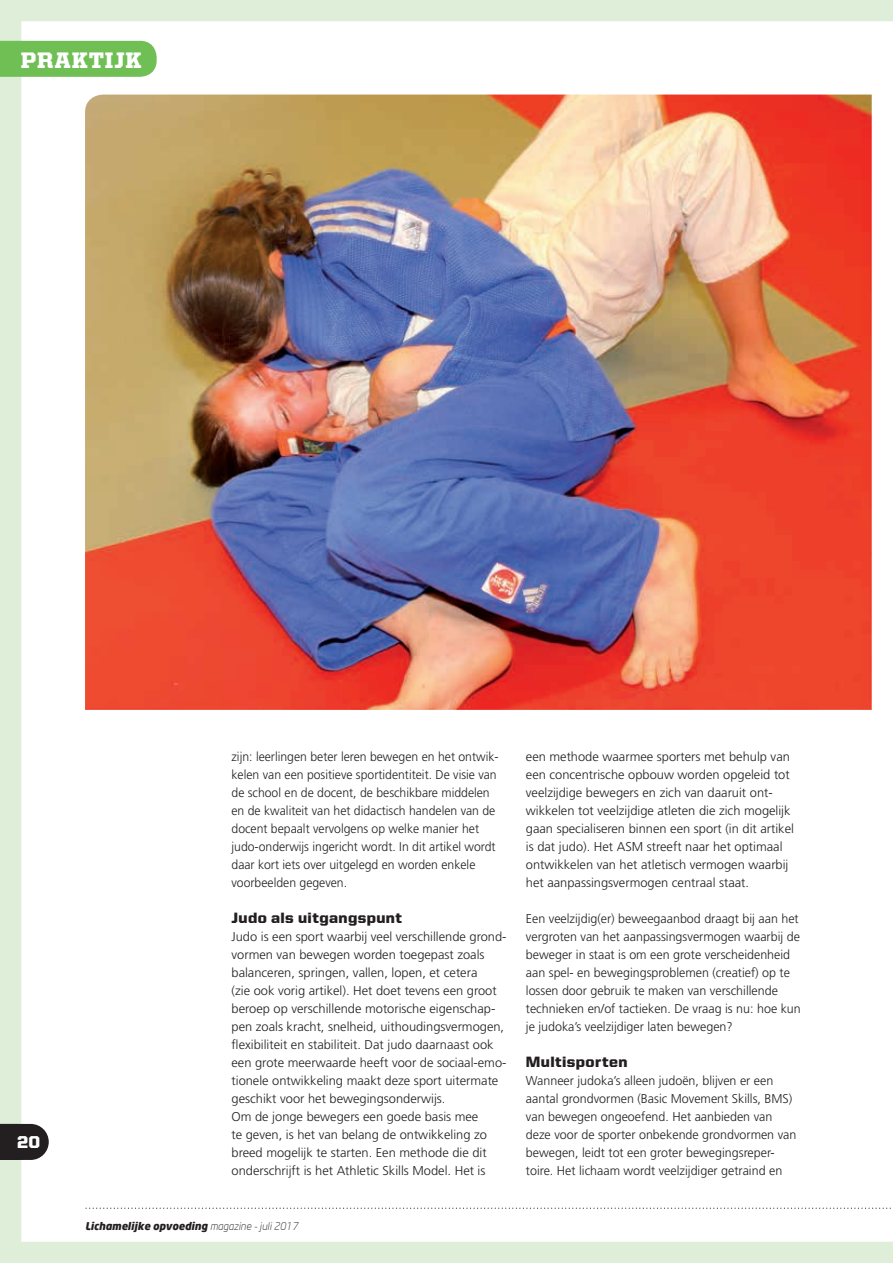
<style>
.page{position:relative;width:893px;height:1263px;background:#dfeed8}
.page>*{position:absolute;margin:0;border:0;box-sizing:border-box;transform-origin:0 0}
.t1{font:900 22.5px "United Serif Reg";letter-spacing:.035em;color:#fff}
.t2{font:900 17.25px "United Sans Reg";color:#fff}
.t3{font:900 15px "United Sans Reg";letter-spacing:.025em;color:#231f20}
.t4{font:300 12.75px/18px "Frutiger LT Std";color:#231f20}
.t5{font:300 12.75px/18px "Frutiger LT Std";color:#231f20;scale:.96 1}
.t6{font:italic 900 10.5px "Neo Sans";color:#231f20}
.s1{font-weight:300}
</style>
<div class="page">
<div style="left:21px;top:21px;width:872px;height:1221px;background:#fff"></div>
<div style="left:0;top:41px;width:157px;height:36px;background:#6fbf54"></div>
<img style="left:85px;top:95px;width:787px;height:615px">
<svg style="left:0;top:1124px;width:49px;height:36px;background:#353132"></svg>
<svg style="left:85px;top:1207px;width:808px;height:2px;background:#e0e0e0"></svg>
<h1 class="t1" style="left:21px;top:48px;width:122px">PRAKTIJK</h1>
<h2 class="t2" style="left:17px;top:1133px;width:25px">20</h2>
<p class="t5" style="left:232px;top:747px;width:280px">zijn: leerlingen beter leren bewegen en het ontwik&shy;kelen van een positieve sportidentiteit. De visie van de school en de docent, de beschikbare middelen en de kwaliteit van het didactisch handelen van de docent bepaalt vervolgens op welke manier het judo-onderwijs ingericht wordt. In dit artikel wordt daar kort iets over uitgelegd en worden enkele voorbeelden gegeven.</p>
<p class="t3" style="left:232px;top:909px;width:172px">Judo als uitgangspunt</p>
<p class="t4" style="left:232px;top:927px;width:276px">Judo is een sport waarbij veel verschillende grond&shy;vormen van bewegen worden toegepast zoals balanceren, springen, vallen, lopen, et cetera<br>(zie ook vorig artikel). Het doet tevens een groot beroep op verschillende motorische eigenschap&shy;pen zoals kracht, snelheid, uithoudingsvermogen, flexibiliteit en stabiliteit. Dat judo daarnaast ook een grote meerwaarde heeft voor de sociaal-emo&shy;tionele ontwikkeling maakt deze sport uitermate geschikt voor het bewegingsonderwijs.<br>Om de jonge bewegers een goede basis mee<br>te geven, is het van belang de ontwikkeling zo breed mogelijk te starten. Een methode die dit onderschrijft is het Athletic Skills Model. Het is</p>
<p class="t6" style="left:85px;top:1219px;width:215px">Lichamelijke opvoeding <span class="s1">magazine - juli 2017</span></p>
<p class="t4" style="left:526px;top:747px;width:270px">een methode waarmee sporters met behulp van een concentrische opbouw worden opgeleid tot veelzijdige bewegers en zich van daaruit ont&shy;wikkelen tot veelzijdige atleten die zich mogelijk gaan specialiseren binnen een sport (in dit artikel is dat judo). Het ASM streeft naar het optimaal ontwikkelen van het atletisch vermogen waarbij het aanpassingsvermogen centraal staat.</p>
<p class="t4" style="left:526px;top:909px;width:276px">Een veelzijdig(er) beweegaanbod draagt bij aan het vergroten van het aanpassingsvermogen waarbij de beweger in staat is om een grote verscheidenheid aan spel- en bewegingsproblemen (creatief) op te lossen door gebruik te maken van verschillende technieken en/of tactieken. De vraag is nu: hoe kun je judoka’s veelzijdiger laten bewegen?</p>
<p class="t3" style="left:526px;top:1053px;width:103px">Multisporten</p>
<p class="t4" style="left:526px;top:1071px;width:272px">Wanneer judoka’s alleen judoën, blijven er een aantal grondvormen (Basic Movement Skills, BMS) van bewegen ongeoefend. Het aanbieden van deze voor de sporter onbekende grondvormen van bewegen, leidt tot een groter bewegingsreper&shy;toire. Het lichaam wordt veelzijdiger getraind en</p>
</div>
